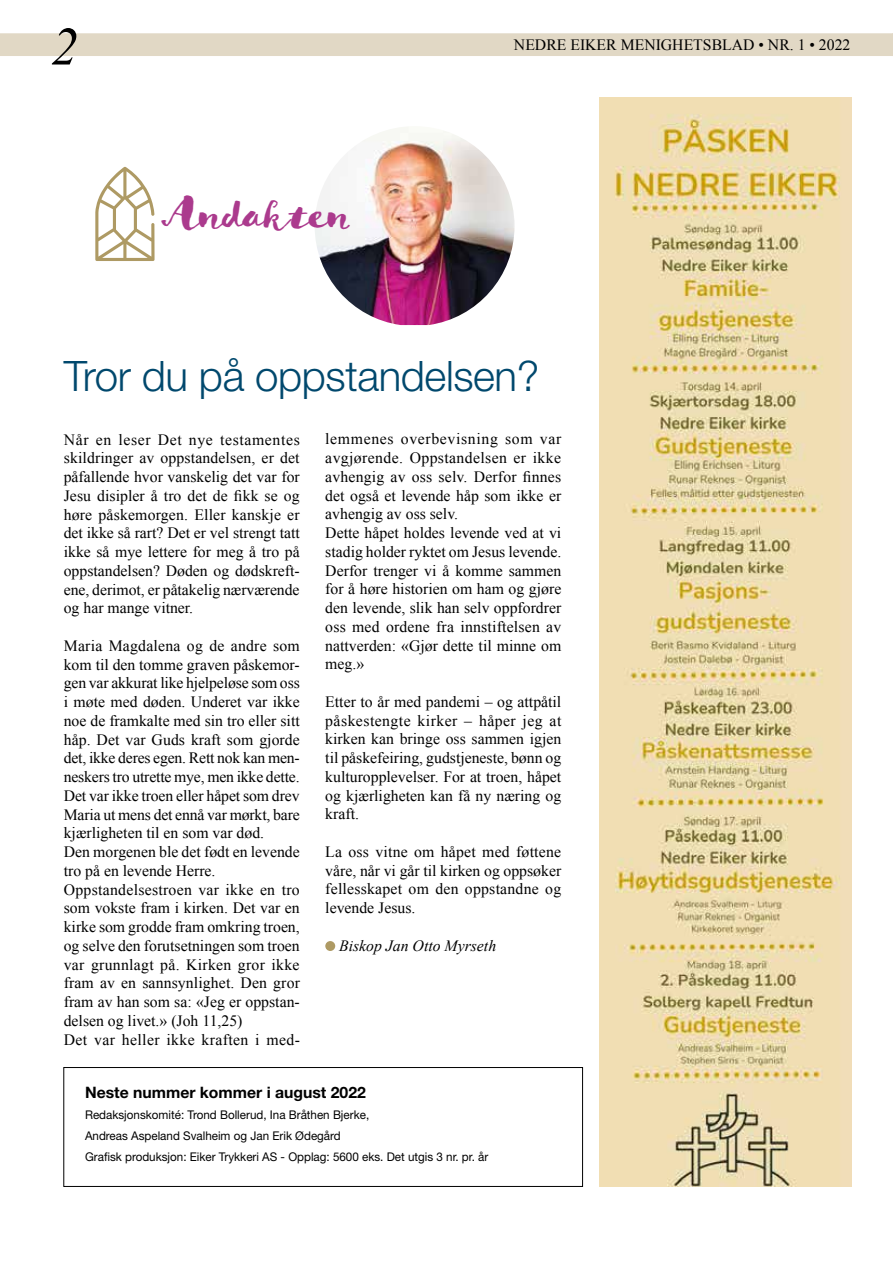
<style>
.page{position:relative;width:893px;height:1263px;background:#fff}
.page>*{position:absolute;margin:0;border:0;box-sizing:border-box;transform-origin:0 0}
.t1{font:italic 54px "Times New Roman";color:#000}
.t2{font:43.5px "Goodlife Brush";letter-spacing:-.005em;color:#ab3a8d}
.t3{font:300 42px "Helvetica Neue LT Pro";letter-spacing:-.01em;color:#00486d}
.t4{font:15.75px/18.8px "Times New Roman";color:#000;text-align:justify}
.t5{font:700 15.75px "Helvetica Neue LT Pro";color:#000}
.t6{font:italic 15.75px "Times New Roman";color:#000}
.t7{font:12px/21px "Helvetica Neue LT Pro";color:#000}
</style>
<div class="page">
<div style="left:0;top:33px;width:893px;height:23px;background:#e1d8c5"></div>
<img style="left:315px;top:127px;width:199px;height:198px">
<div style="left:63px;top:1067px;width:520px;height:120px;border:1px solid #000"></div>
<div style="left:325px;top:941px;width:10px;height:10px;background:#ae9a64;border-radius:50%"></div>
<img style="left:600px;top:98px;width:251px;height:1088px">
<svg style="left:95px;top:167px;width:60px;height:94px"></svg>
<h1 class="t1" style="left:51px;top:9px;width:28px">2</h1>
<h2 class="t2" style="left:165px;top:186px;width:188px">Andakten</h2>
<p class="t4" style="left:514px;top:35px;width:338px">NEDRE EIKER MENIGHETSBLAD • NR. 1 • 2022</p>
<h3 class="t3" style="left:64px;top:351px;width:477px">Tror du på oppstandelsen?</h3>
<p class="t4" style="left:64px;top:430px;width:238px">Når en leser Det nye testamentes skildringer av oppstandelsen, er det påfallende hvor vanskelig det var for Jesu disipler å tro det de fikk se og høre påskemorgen. Eller kanskje er det ikke så rart? Det er vel strengt tatt ikke så mye lettere for meg å tro på oppstandelsen? Døden og dødskreft&shy;ene, derimot, er påtakelig nærværende og har mange vitner.</p>
<p class="t4" style="left:64px;top:636px;width:238px;text-align:left">Maria Magdalena og de andre som kom til den tomme graven påskemor&shy;gen var akkurat like hjelpeløse som oss i møte med døden. Underet var ikke noe de framkalte med sin tro eller sitt håp. Det var Guds kraft som gjorde det, ikke deres egen. Rett nok kan men&shy;neskers tro utrette mye, men ikke dette.<br>Det var ikke troen eller håpet som drev Maria ut mens det ennå var mørkt, bare kjærligheten til en som var død.<br>Den morgenen ble det født en levende tro på en levende Herre.<br>Oppstandelsestroen var ikke en tro som vokste fram i kirken. Det var en kirke som grodde fram omkring troen, og selve den forutsetningen som troen var grunnlagt på. Kirken gror ikke fram av en sannsynlighet. Den gror fram av han som sa: «Jeg er oppstan&shy;delsen og livet.» (Joh 11,25)<br>Det var heller ikke kraften i med-</p>
<p class="t4" style="left:325px;top:430px;width:238px;text-align:left">lemmenes overbevisning som var avgjørende. Oppstandelsen er ikke avhengig av oss selv. Derfor finnes det også et levende håp som ikke er avhengig av oss selv.<br>Dette håpet holdes levende ved at vi stadig holder ryktet om Jesus levende.<br>Derfor trenger vi å komme sammen for å høre historien om ham og gjøre den levende, slik han selv oppfordrer oss med ordene fra innstiftelsen av nattverden: «Gjør dette til minne om meg.»</p>
<p class="t4" style="left:325px;top:692px;width:238px">Etter to år med pandemi – og attpåtil påskestengte kirker – håper jeg at kirken kan bringe oss sammen igjen til påskefeiring, gudstjeneste, bønn og kulturopplevelser. For at troen, håpet og kjærligheten kan få ny næring og kraft.</p>
<p class="t4" style="left:325px;top:842px;width:237px">La oss vitne om håpet med føttene våre, når vi går til kirken og oppsøker fellesskapet om den oppstandne og levende Jesus.</p>
<p class="t6" style="left:339px;top:935px;width:159px">Biskop Jan Otto Myrseth</p>
<p class="t5" style="left:85px;top:1082px;width:282px">Neste nummer kommer i august 2022</p>
<p class="t7" style="left:85px;top:1104px;width:405px">Redaksjonskomité: Trond Bollerud, Ina Bråthen Bjerke,<br>Andreas Aspeland Svalheim og Jan Erik Ødegård<br>Grafisk produksjon: Eiker Trykkeri AS - Opplag: 5600 eks. Det utgis 3 nr. pr. år</p>
</div>
